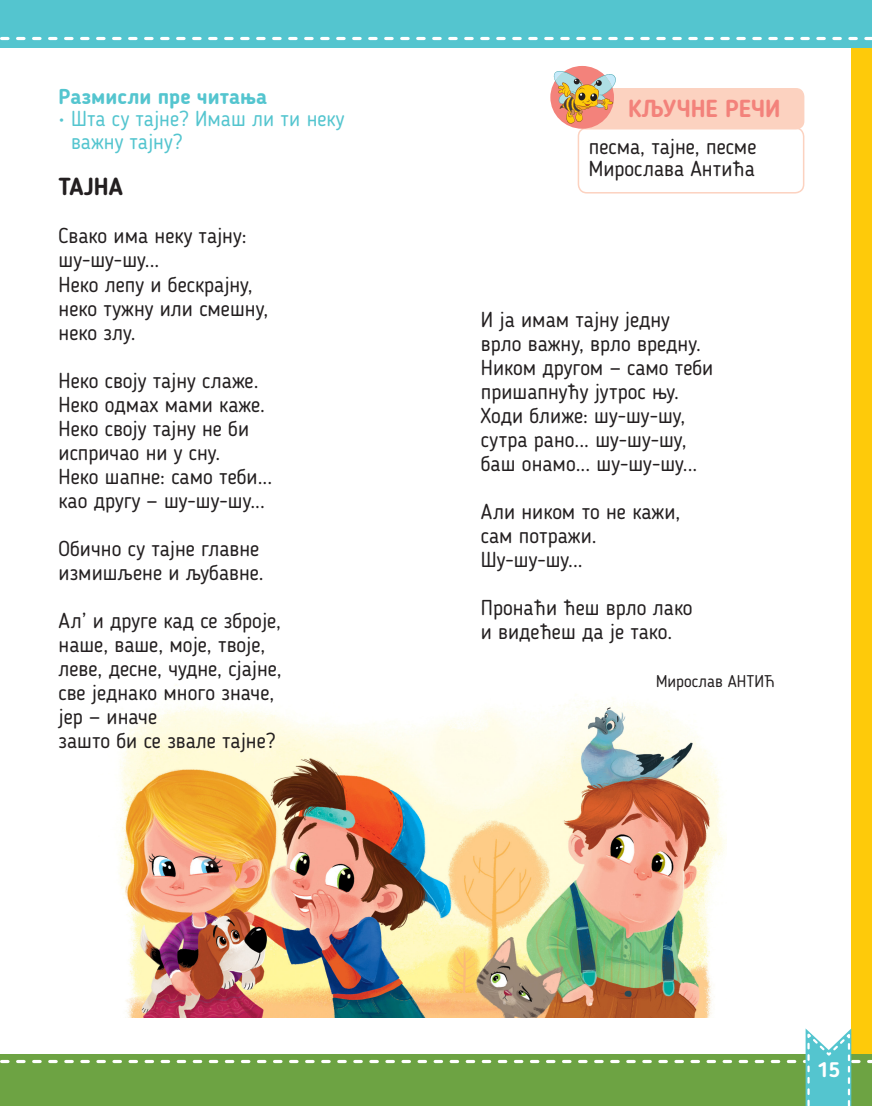
<style>
.page{position:relative;width:872px;height:1106px;background:#fff}
.page>*{position:absolute;margin:0;border:0;box-sizing:border-box;transform-origin:0 0}
.t1{font:700 24px "Blogger Sans";color:#f3827b}
.t2{font:700 24px "Blogger Sans";color:#231f20}
.t3{font:21px/24px "Blogger Sans";color:#231f20}
.t4{font:21px/22.5px "Blogger Sans";color:#54c5cf}
.t5{font:700 21px "Blogger Sans";color:#54c5cf}
.t6{font:700 21px "Blogger Sans";color:#fff}
.t7{font:16.5px "Blogger Sans";color:#231f20}
</style>
<div class="page">
<div style="left:851px;top:19px;width:21px;height:1087px;background:#feca0a"></div>
<div style="left:0;top:0;width:872px;height:48px;background:#54c5cf"></div>
<svg style="left:0;top:37px;width:872px;height:3px"></svg>
<svg style="left:0;top:1028px;width:872px;height:78px"></svg>
<img style="left:118px;top:684px;width:608px;height:333px">
<div style="left:577px;top:127px;width:227px;height:66px;border:2px solid #fcd2c0;border-radius:9px"></div>
<div style="left:577px;top:88px;width:227px;height:41px;background:#fcd2c0;border-radius:9px"></div>
<div style="left:550px;top:66px;width:64px;height:63px;background:#f3827b;border-radius:50%"></div>
<svg style="left:550px;top:70px;width:66px;height:56px"></svg>
<p class="t5" style="left:59px;top:84px;width:210px">Размисли пре читања</p>
<p class="t4" style="left:71px;top:108px;width:275px;text-indent:-13px">• Шта су тајне? Имаш ли ти неку важну тајну?</p>
<p class="t2" style="left:59px;top:172px;width:66px">ТАЈНА</p>
<p class="t3" style="left:59px;top:224px;width:211px">Свако има неку тајну: шу-шу-шу...<br>Неко лепу и бескрајну, неко тужну или смешну, неко злу.</p>
<p class="t3" style="left:59px;top:368px;width:215px">Неко своју тајну слаже.<br>Неко одмах мами каже.<br>Неко своју тајну не би испричао ни у сну.<br>Неко шапне: само теби... као другу — шу-шу-шу...</p>
<p class="t3" style="left:59px;top:536px;width:207px">Обично су тајне главне измишљене и љубавне.</p>
<p class="t3" style="left:59px;top:608px;width:225px">Ал’ и друге кад се зброје, наше, ваше, моје, твоје, леве, десне, чудне, сјајне, све једнако много значе, јер — иначе<br>зашто би се звале тајне?</p>
<p class="t1" style="left:628px;top:94px;width:154px">КЉУЧНЕ РЕЧИ</p>
<p class="t3" style="left:589px;top:135px;width:169px;line-height:22.5px">песма, тајне, песме<br>Мирослава Антића</p>
<p class="t3" style="left:481px;top:307px;width:234px">И ја имам тајну једну врло важну, врло вредну.<br>Ником другом — само теби пришапнућу јутрос њу.<br>Ходи ближе: шу-шу-шу, сутра рано... шу-шу-шу, баш онамо... шу-шу-шу...</p>
<p class="t3" style="left:481px;top:499px;width:201px">Али ником то не кажи, сам потражи.<br>Шу-шу-шу...</p>
<p class="t3" style="left:481px;top:595px;width:213px">Пронаћи ћеш врло лако и видећеш да је тако.</p>
<p class="t7" style="left:656px;top:671px;width:120px">Мирослав АНТИЋ</p>
<p class="t6" style="left:817px;top:1056px;width:24px">15</p>
</div>
